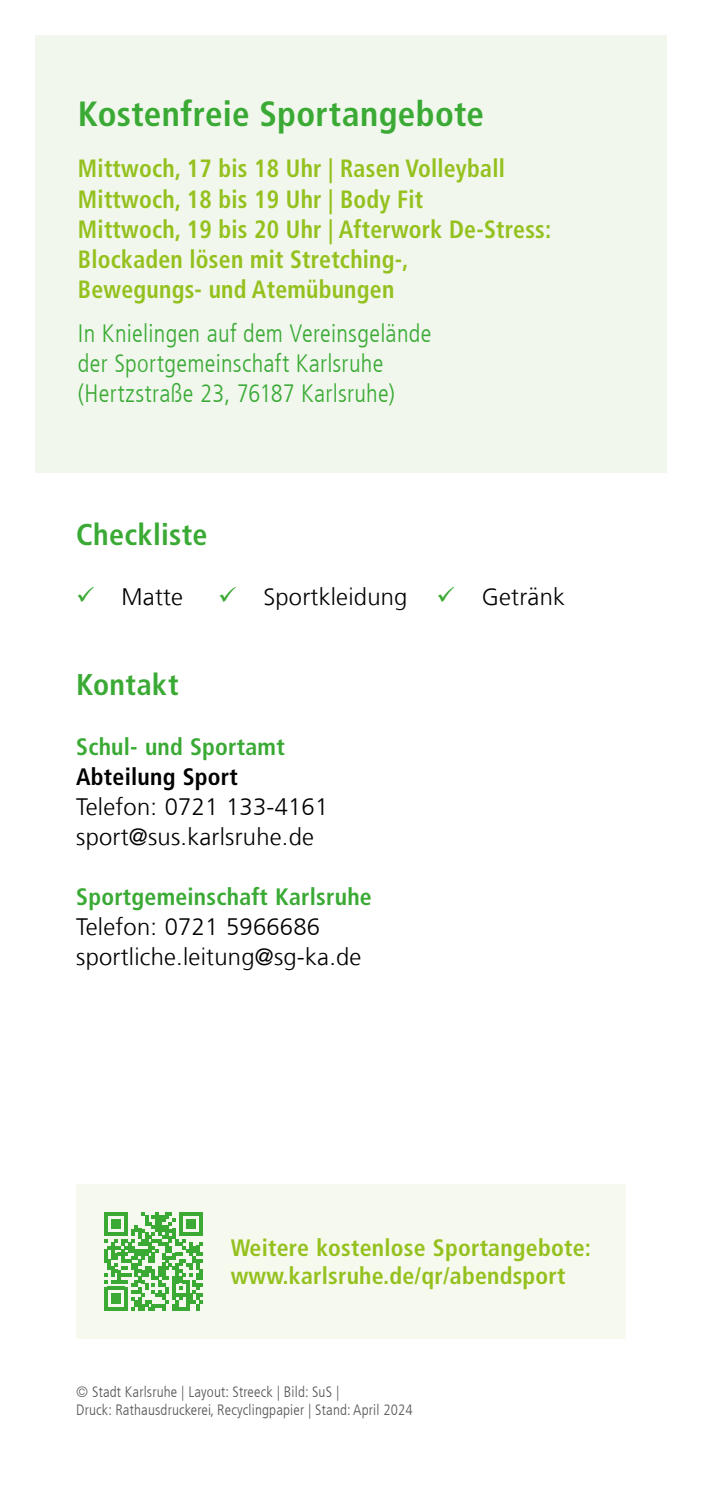
<style>
.page{position:relative;width:702px;height:1489px;background:#fff}
.page>*{position:absolute;margin:0;border:0;box-sizing:border-box;transform-origin:0 0}
.t1{font:700 condensed 35px "Frutiger For Karlsruhe";letter-spacing:.01em;color:#3aaa35}
.t2{font:700 condensed 30px "Frutiger For Karlsruhe";letter-spacing:.01em;color:#3aaa35}
.t3{font:700 condensed 25px/30px "Frutiger For Karlsruhe";letter-spacing:.01em;color:#95c11f;scale:.95 1}
.t4{font:300 condensed 25px/30px "Frutiger For Karlsruhe";letter-spacing:.01em;color:#3aaa35}
.t5{font:300 23.75px/30px "Frutiger For Karlsruhe";letter-spacing:.01em;color:#000}
.t6{font:700 condensed 23.75px/27.5px "Frutiger For Karlsruhe";letter-spacing:.01em;color:#95c11f}
.t7{font:700 condensed 23.75px "Frutiger For Karlsruhe";letter-spacing:.01em;color:#3aaa35}
.t8{font:700 condensed 23.75px "Frutiger For Karlsruhe";letter-spacing:.01em;color:#000}
.t9{font:300 condensed 15px/18px "Frutiger For Karlsruhe";letter-spacing:.01em;color:#575756}
.s1{color:#3aaa35}
</style>
<div class="page">
<div style="left:35px;top:35px;width:631px;height:437px;background:#f1f7ed"></div>
<div style="left:76px;top:1183px;width:549px;height:155px;background:#f6f9ed"></div>
<svg style="left:104px;top:1212px;width:99px;height:98px"></svg>
<h1 class="t1" style="left:78px;top:93px;width:407px">Kostenfreie Sportangebote</h1>
<p class="t3" style="left:78px;top:154px;width:499px">Mittwoch, 17 bis 18 Uhr | Rasen Volleyball Mittwoch, 18 bis 19 Uhr | Body Fit<br>Mittwoch, 19 bis 20 Uhr | Afterwork De-Stress:<br>Blockaden lösen mit Stretching-,<br>Bewegungs- und Atemübungen</p>
<p class="t4" style="left:78px;top:318px;width:355px">In Knielingen auf dem Vereinsgelände der Sportgemeinschaft Karlsruhe (Hertzstraße 23, 76187 Karlsruhe)</p>
<p class="t2" style="left:76px;top:517px;width:133px">Checkliste</p>
<p class="t5" style="left:76px;top:582px;width:108px"><span class="s1">✓</span> Matte</p>
<p class="t5" style="left:218px;top:582px;width:348px"><span class="s1">✓</span> Sportkleidung <span class="s1">✓</span> Getränk</p>
<p class="t2" style="left:76px;top:667px;width:104px">Kontakt</p>
<p class="t7" style="left:76px;top:733px;width:210px">Schul- und Sportamt</p>
<p class="t8" style="left:76px;top:763px;width:163px">Abteilung Sport</p>
<p class="t5" style="left:76px;top:792px;width:253px">Telefon: 0721 133-4161 sport@sus.karlsruhe.de</p>
<p class="t7" style="left:76px;top:883px;width:297px">Sportgemeinschaft Karlsruhe</p>
<p class="t5" style="left:76px;top:912px;width:287px">Telefon: 0721 5966686 sportliche.leitung@sg-ka.de</p>
<p class="t6" style="left:231px;top:1234px;width:362px">Weitere kostenlose Sportangebote: www.karlsruhe.de/qr/abendsport</p>
<p class="t9" style="left:76px;top:1382px;width:338px">© Stadt Karlsruhe | Layout: Streeck | Bild: SuS |<br>Druck: Rathausdruckerei, Recyclingpapier | Stand: April 2024</p>
</div>
